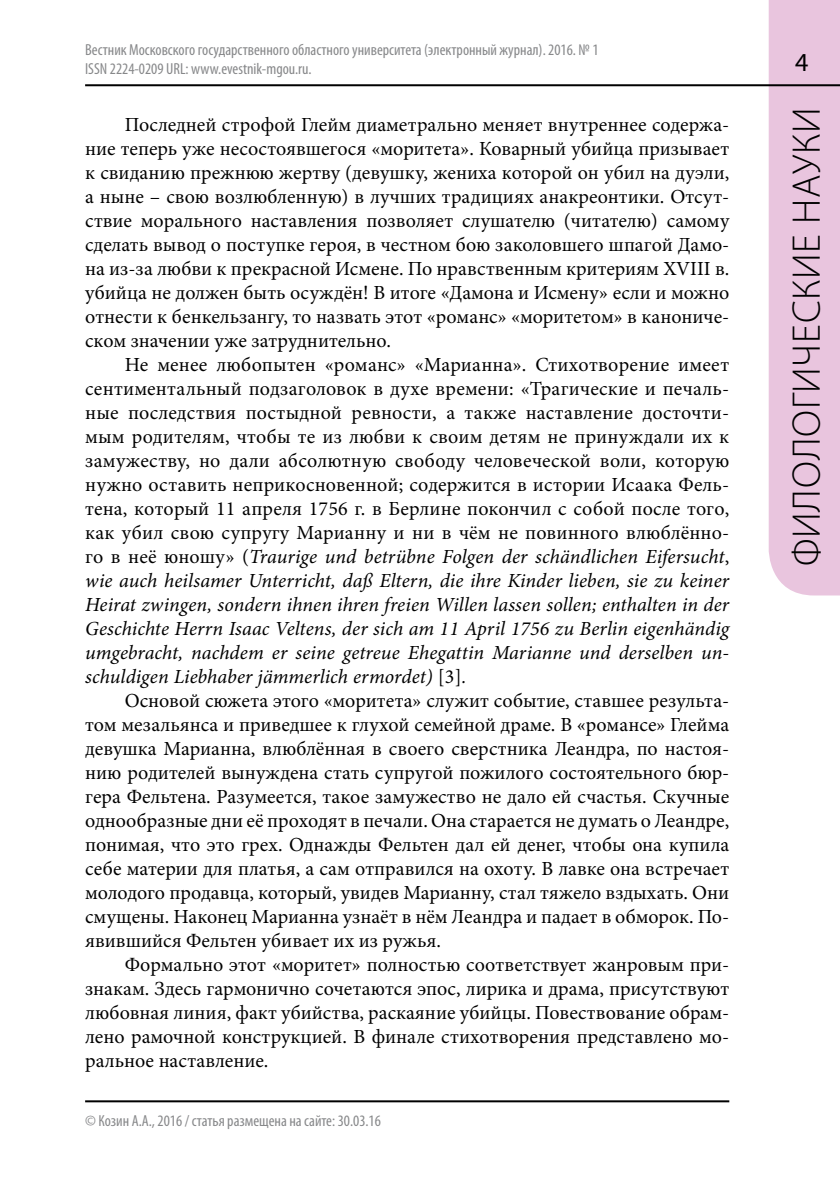
<style>
.page{position:relative;width:840px;height:1191px;background:#fff}
.page>*{position:absolute;margin:0;border:0;box-sizing:border-box;transform-origin:0 0}
.t1{font:300 40px "Myriad Pro";letter-spacing:.02em;color:#000}
.t2{font:26px "Myriad Pro";color:#000}
.t3{font:20px/24px "Minion Pro";color:#000;text-align:justify}
.t4{font:condensed 16px/19.2px "Myriad Pro";color:#87888a}
.s1{font-style:italic}
</style>
<div class="page">
<div style="left:768px;top:0;width:71px;height:595px;background:#e9c5de"></div>
<hr style="left:85px;top:84px;width:754px;height:2px;background:#000">
<hr style="left:85px;top:1100px;width:644px;height:2px;background:#000">
<p class="t4" style="left:85px;top:39px;width:514px">Вестник Московского государственного областного университета (электронный журнал). 2016. № 1<br>ISSN 2224-0209 URL: www.evestnik-mgou.ru.</p>
<p class="t3" style="left:85px;top:112px;width:645px;text-indent:40px">Последней строфой Глейм диаметрально меняет внутреннее содержа&shy;ние теперь уже несостоявшегося «моритета». Коварный убийца призывает к свиданию прежнюю жертву (девушку, жениха которой он убил на дуэли, а ныне – свою возлюбленную) в лучших традициях анакреонтики. Отсут&shy;ствие морального наставления позволяет слушателю (читателю) самому сделать вывод о поступке героя, в честном бою заколовшего шпагой Дамо&shy;на из-за любви к прекрасной Исмене. По нравственным критериям XVIII в. убийца не должен быть осуждён! В итоге «Дамона и Исмену» если и можно отнести к бенкельзангу, то назвать этот «романс» «моритетом» в канониче&shy;ском значении уже затруднительно.</p>
<p class="t3" style="left:85px;top:352px;width:645px;text-indent:40px">Не менее любопытен «романс» «Марианна». Стихотворение имеет сентиментальный подзаголовок в духе времени: «Трагические и печаль&shy;ные последствия постыдной ревности, а также наставление досточти&shy;мым родителям, чтобы те из любви к своим детям не принуждали их к замужеству, но дали абсолютную свободу человеческой воли, которую нужно оставить неприкосновенной; содержится в истории Исаака Фель&shy;тена, который 11 апреля 1756 г. в Берлине покончил с собой после того, как убил свою супругу Марианну и ни в чём не повинного влюблённо&shy;го в неё юношу» (<span class="s1">Traurige und betrübne Folgen der schändlichen Eifersucht</span>, <span class="s1">wie auch heilsamer Unterricht, daß Eltern, die ihre Kinder lieben, sie zu keiner Heirat zwingen, sondern ihnen ihren freien Willen lassen sollen; enthalten in der Geschichte Herrn Isaac Veltens, der sich am 11 April 1756 zu Berlin eigenhändig umgebracht, nachdem er seine getreue Ehegattin Marianne und derselben un&shy;schuldigen Liebhaber jämmerlich ermordet)</span> [3]<span class="s1">.</span></p>
<p class="t3" style="left:85px;top:688px;width:645px;text-indent:40px">Основой сюжета этого «моритета» служит событие, ставшее результа&shy;том мезальянса и приведшее к глухой семейной драме. В «романсе» Глейма девушка Марианна, влюблённая в своего сверстника Леандра, по настоя&shy;нию родителей вынуждена стать супругой пожилого состоятельного бюр&shy;гера Фельтена. Разумеется, такое замужество не дало ей счастья. Скучные однообразные дни её проходят в печали. Она старается не думать о Леандре, понимая, что это грех. Однажды Фельтен дал ей денег, чтобы она купила себе материи для платья, а сам отправился на охоту. В лавке она встречает молодого продавца, который, увидев Марианну, стал тяжело вздыхать. Они смущены. Наконец Марианна узнаёт в нём Леандра и падает в обморок. По&shy;явившийся Фельтен убивает их из ружья.</p>
<p class="t3" style="left:85px;top:952px;width:645px;text-indent:40px">Формально этот «моритет» полностью соответствует жанровым при&shy;знакам. Здесь гармонично сочетаются эпос, лирика и драма, присутствуют любовная линия, факт убийства, раскаяние убийцы. Повествование обрам&shy;лено рамочной конструкцией. В финале стихотворения представлено мо&shy;ральное наставление.</p>
<p class="t4" style="left:85px;top:1111px;width:297px">© Козин А.А., 2016 / статья размещена на сайте: 30.03.16</p>
<h2 class="t2" style="left:794px;top:47px;width:15px">4</h2>
<h1 class="t1" style="left:782px;top:566px;width:461px;rotate:-90deg">филологические науки</h1>
</div>
